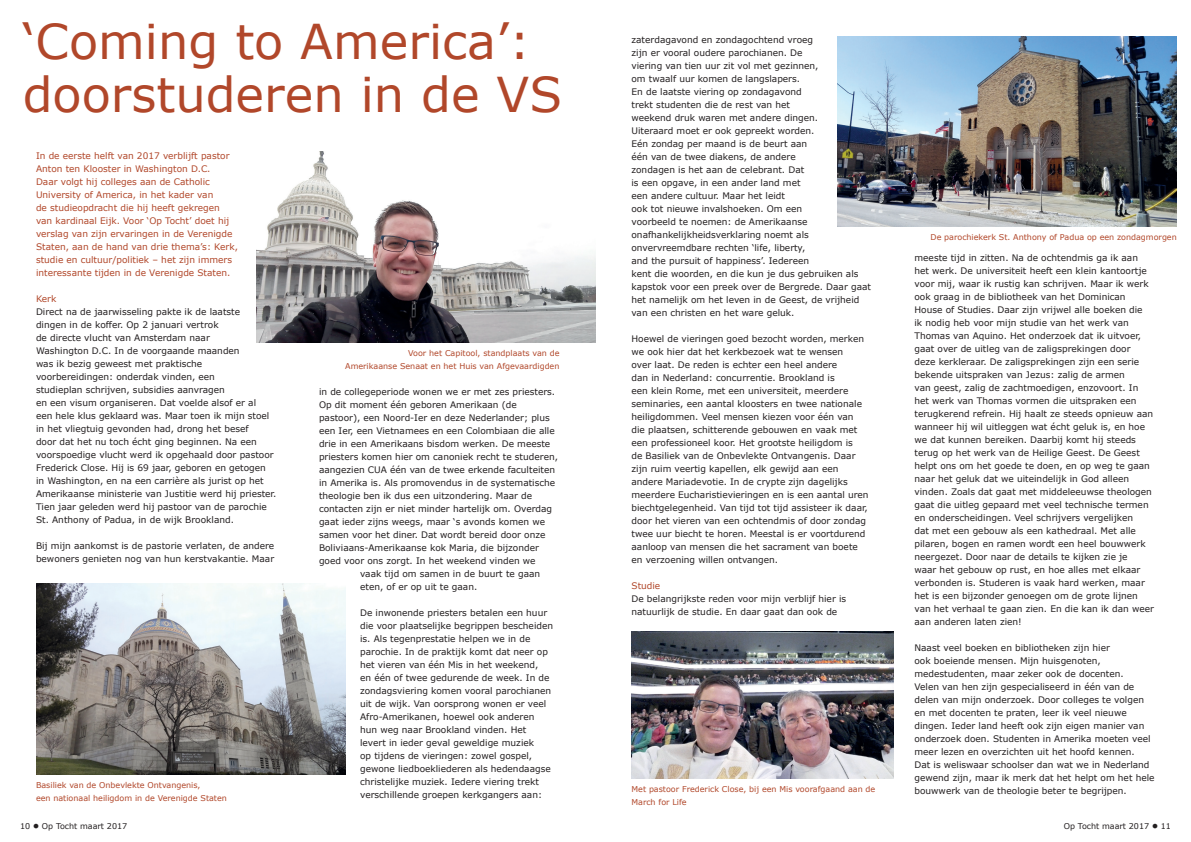
<style>
.page{position:relative;width:1191px;height:842px;background:#fff}
.page>*{position:absolute;margin:0;border:0;box-sizing:border-box;transform-origin:0 0}
.t1{font:48px/53px "Verdana";color:#b1472a}
.t2{font:9px/13px "Verdana";color:#231f20}
.t3{font:9px/13px "Verdana";color:#b1472a}
.t4{font:8px/13px "Verdana";color:#b1472a}
.t5{font:8px "Verdana";color:#231f20}
</style>
<div class="page">
<img style="left:36px;top:584px;width:310px;height:190px">
<img style="left:256px;top:152px;width:339px;height:190px">
<img style="left:631px;top:631px;width:262px;height:148px">
<img style="left:837px;top:36px;width:339px;height:190px">
<h1 class="t1" style="left:23px;top:15px;width:541px">‘Coming to America’: doorstuderen in de VS</h1>
<p class="t3" style="left:36px;top:149px;width:203px">In de eerste helft van 2017 verblijft pastor Anton ten Klooster in Washington D.C.<br>Daar volgt hij colleges aan de Catholic University of America, in het kader van<br>de studieopdracht die hij heeft gekregen van kardinaal Eijk. Voor ‘Op Tocht’ doet hij verslag van zijn ervaringen in de Verenigde Staten, aan de hand van drie thema’s: Kerk, studie en cultuur/politiek – het zijn immers interessante tijden in de Verenigde Staten.</p>
<p class="t3" style="left:36px;top:292px;width:22px">Kerk</p>
<p class="t2" style="left:36px;top:305px;width:242px">Direct na de jaarwisseling pakte ik de laatste<br>dingen in de koffer. Op 2 januari vertrok<br>de directe vlucht van Amsterdam naar<br>Washington D.C. In de voorgaande maanden<br>was ik bezig geweest met praktische voorbereidingen: onderdak vinden, een<br>studieplan schrijven, subsidies aanvragen<br>en een visum organiseren. Dat voelde alsof er al<br>een hele klus geklaard was. Maar toen ik mijn stoel in het vliegtuig gevonden had, drong het besef<br>door dat het nu toch écht ging beginnen. Na een voorspoedige vlucht werd ik opgehaald door pastoor Frederick Close. Hij is 69 jaar, geboren en getogen<br>in Washington, en na een carrière als jurist op het Amerikaanse ministerie van Justitie werd hij priester.<br>Tien jaar geleden werd hij pastoor van de parochie St. Anthony of Padua, in de wijk Brookland.</p>
<p class="t2" style="left:36px;top:539px;width:240px">Bij mijn aankomst is de pastorie verlaten, de andere bewoners genieten nog van hun kerstvakantie. Maar</p>
<p class="t4" style="left:36px;top:778px;width:192px">Basiliek van de Onbevlekte Ontvangenis,<br>een nationaal heiligdom in de Verenigde Staten</p>
<p class="t5" style="left:20px;top:821px;width:109px">10 ● Op Tocht maart 2017</p>
<p class="t4" style="left:345px;top:346px;width:216px;text-align:right">Voor het Capitool, standplaats van de<br>Amerikaanse Senaat en het Huis van Afgevaardigden</p>
<p class="t2" style="left:319px;top:385px;width:238px">in de collegeperiode wonen we er met zes priesters.</p>
<p class="t2" style="left:319px;top:398px;width:199px">Op dit moment één geboren Amerikaan (de</p>
<p class="t2" style="left:319px;top:411px;width:232px">pastoor), een Noord-Ier en deze Nederlander; plus</p>
<p class="t2" style="left:319px;top:424px;width:237px">een Ier, een Vietnamees en een Colombiaan die alle</p>
<p class="t2" style="left:319px;top:437px;width:233px">drie in een Amerikaans bisdom werken. De meeste</p>
<p class="t2" style="left:319px;top:450px;width:240px">priesters komen hier om canoniek recht te studeren,</p>
<p class="t2" style="left:319px;top:463px;width:238px">aangezien CUA één van de twee erkende faculteiten</p>
<p class="t2" style="left:319px;top:476px;width:238px">in Amerika is. Als promovendus in de systematische</p>
<p class="t2" style="left:319px;top:489px;width:215px">theologie ben ik dus een uitzondering. Maar de</p>
<p class="t2" style="left:319px;top:502px;width:235px">contacten zijn er niet minder hartelijk om. Overdag</p>
<p class="t2" style="left:319px;top:515px;width:228px">gaat ieder zijns weegs, maar ‘s avonds komen we</p>
<p class="t2" style="left:319px;top:528px;width:228px">samen voor het diner. Dat wordt bereid door onze</p>
<p class="t2" style="left:319px;top:541px;width:221px">Boliviaans-Amerikaanse kok Maria, die bijzonder</p>
<p class="t2" style="left:319px;top:554px;width:218px">goed voor ons zorgt. In het weekend vinden we</p>
<p class="t2" style="left:360px;top:567px;width:182px">vaak tijd om samen in de buurt te gaan</p>
<p class="t2" style="left:360px;top:580px;width:119px">eten, of er op uit te gaan.</p>
<p class="t2" style="left:360px;top:606px;width:194px">De inwonende priesters betalen een huur die voor plaatselijke begrippen bescheiden is. Als tegenprestatie helpen we in de parochie. In de praktijk komt dat neer op het vieren van één Mis in het weekend,<br>en één of twee gedurende de week. In de zondagsviering komen vooral parochianen uit de wijk. Van oorsprong wonen er veel Afro-Amerikanen, hoewel ook anderen hun weg naar Brookland vinden. Het levert in ieder geval geweldige muziek<br>op tijdens de vieringen: zowel gospel, gewone liedboekliederen als hedendaagse christelijke muziek. Iedere viering trekt verschillende groepen kerkgangers aan:</p>
<p class="t2" style="left:631px;top:33px;width:241px">zaterdagavond en zondagochtend vroeg<br>zijn er vooral oudere parochianen. De<br>viering van tien uur zit vol met gezinnen,<br>om twaalf uur komen de langslapers.<br>En de laatste viering op zondagavond<br>trekt studenten die de rest van het<br>weekend druk waren met andere dingen.<br>Uiteraard moet er ook gepreekt worden.<br>Eén zondag per maand is de beurt aan<br>één van de twee diakens, de andere<br>zondagen is het aan de celebrant. Dat<br>is een opgave, in een ander land met<br>een andere cultuur. Maar het leidt<br>ook tot nieuwe invalshoeken. Om een<br>voorbeeld te noemen: de Amerikaanse onafhankelijkheidsverklaring noemt als onvervreemdbare rechten ‘life, liberty,<br>and the pursuit of happiness’. Iedereen<br>kent die woorden, en die kun je dus gebruiken als kapstok voor een preek over de Bergrede. Daar gaat het namelijk om het leven in de Geest, de vrijheid van een christen en het ware geluk.</p>
<p class="t2" style="left:631px;top:332px;width:239px">Hoewel de vieringen goed bezocht worden, merken we ook hier dat het kerkbezoek wat te wensen<br>over laat. De reden is echter een heel andere<br>dan in Nederland: concurrentie. Brookland is<br>een klein Rome, met een universiteit, meerdere seminaries, een aantal kloosters en twee nationale heiligdommen. Veel mensen kiezen voor één van die plaatsen, schitterende gebouwen en vaak met een professioneel koor. Het grootste heiligdom is<br>de Basiliek van de Onbevlekte Ontvangenis. Daar zijn ruim veertig kapellen, elk gewijd aan een andere Mariadevotie. In de crypte zijn dagelijks meerdere Eucharistievieringen en is een aantal uren biechtgelegenheid. Van tijd tot tijd assisteer ik daar, door het vieren van een ochtendmis of door zondag twee uur biecht te horen. Meestal is er voortdurend aanloop van mensen die het sacrament van boete en verzoening willen ontvangen.</p>
<p class="t3" style="left:631px;top:579px;width:30px">Studie</p>
<p class="t2" style="left:631px;top:592px;width:216px">De belangrijkste reden voor mijn verblijf hier is natuurlijk de studie. En daar gaat dan ook de</p>
<p class="t4" style="left:631px;top:783px;width:245px">Met pastoor Frederick Close, bij een Mis voorafgaand aan de<br>March for Life</p>
<p class="t4" style="left:930px;top:230px;width:248px">De parochiekerk St. Anthony of Padua op een zondagmorgen</p>
<p class="t2" style="left:914px;top:251px;width:241px">meeste tijd in zitten. Na de ochtendmis ga ik aan het werk. De universiteit heeft een klein kantoortje voor mij, waar ik rustig kan schrijven. Maar ik werk ook graag in de bibliotheek van het Dominican House of Studies. Daar zijn vrijwel alle boeken die<br>ik nodig heb voor mijn studie van het werk van Thomas van Aquino. Het onderzoek dat ik uitvoer, gaat over de uitleg van de zaligsprekingen door<br>deze kerkleraar. De zaligsprekingen zijn een serie bekende uitspraken van Jezus: zalig de armen<br>van geest, zalig de zachtmoedigen, enzovoort. In het werk van Thomas vormen die uitspraken een terugkerend refrein. Hij haalt ze steeds opnieuw aan wanneer hij wil uitleggen wat écht geluk is, en hoe we dat kunnen bereiken. Daarbij komt hij steeds terug op het werk van de Heilige Geest. De Geest helpt ons om het goede te doen, en op weg te gaan naar het geluk dat we uiteindelijk in God alleen vinden. Zoals dat gaat met middeleeuwse theologen gaat die uitleg gepaard met veel technische termen en onderscheidingen. Veel schrijvers vergelijken<br>dat met een gebouw als een kathedraal. Met alle pilaren, bogen en ramen wordt een heel bouwwerk neergezet. Door naar de details te kijken zie je<br>waar het gebouw op rust, en hoe alles met elkaar verbonden is. Studeren is vaak hard werken, maar het is een bijzonder genoegen om de grote lijnen van het verhaal te gaan zien. En die kan ik dan weer aan anderen laten zien!</p>
<p class="t2" style="left:914px;top:641px;width:242px">Naast veel boeken en bibliotheken zijn hier<br>ook boeiende mensen. Mijn huisgenoten, medestudenten, maar zeker ook de docenten.<br>Velen van hen zijn gespecialiseerd in één van de delen van mijn onderzoek. Door colleges te volgen en met docenten te praten, leer ik veel nieuwe dingen. Ieder land heeft ook zijn eigen manier van onderzoek doen. Studenten in Amerika moeten veel meer lezen en overzichten uit het hoofd kennen.<br>Dat is weliswaar schoolser dan wat we in Nederland gewend zijn, maar ik merk dat het helpt om het hele bouwwerk van de theologie beter te begrijpen.</p>
<p class="t5" style="left:1063px;top:821px;width:109px">Op Tocht maart 2017 ● 11</p>
</div>
